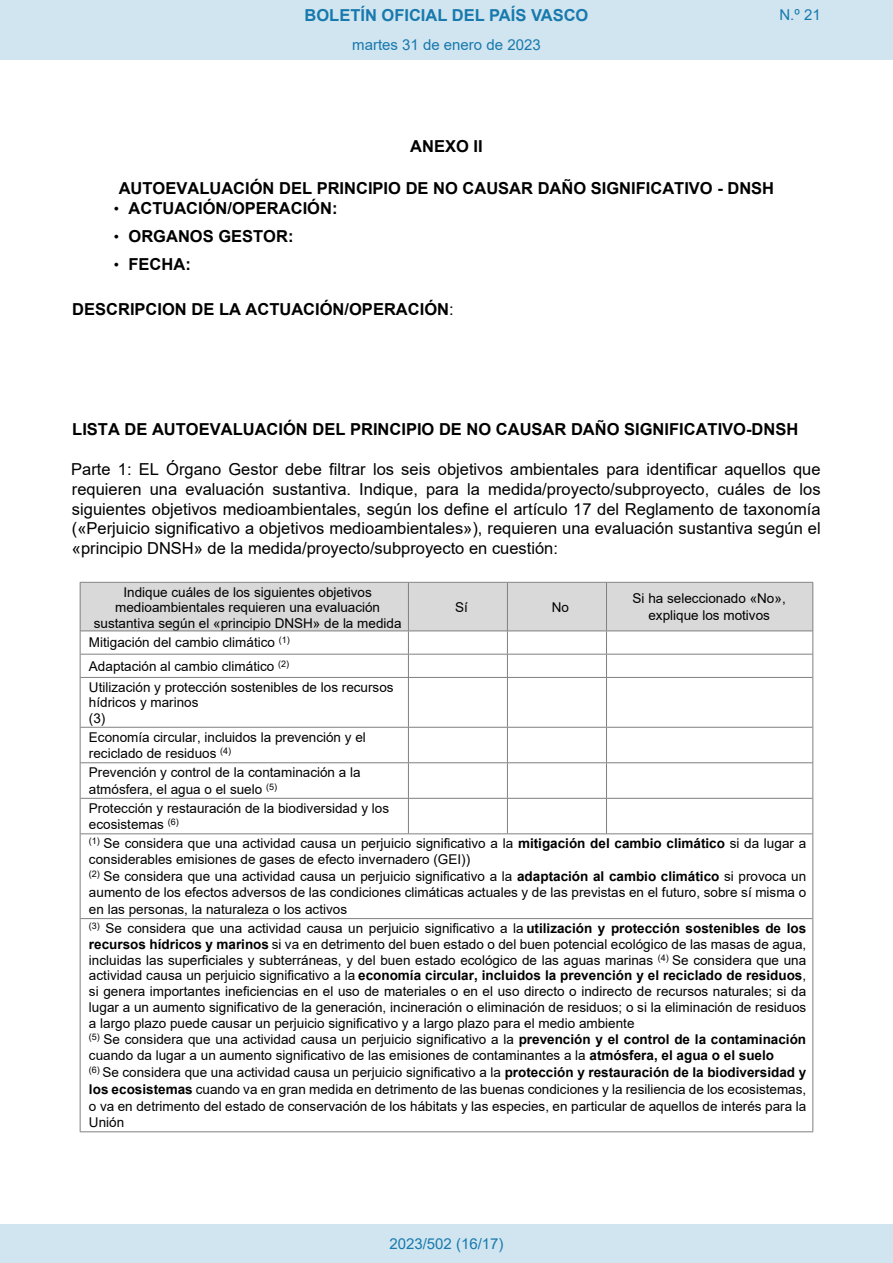
<style>
.page{position:relative;width:893px;height:1263px;background:#fff}
.page>*{position:absolute;margin:0;border:0;box-sizing:border-box;transform-origin:0 0}
.t1{font:16.5px/19.8px "Arial";color:#000;text-align:justify}
.t2{font:700 16.5px "Arial";color:#000}
.t3{font:700 16.5px "Arial";color:#1879ad}
.Paginacion_Centro{font:15px "Arial";color:#1879ad}
.t4{font:13.5px/16.2px "Arial";color:#000}
.s1{font-weight:400;font-size:15px}
.s2{font-weight:400}
.s3{font-weight:700}
</style>
<div class="page">
<div style="left:81px;top:583px;width:327px;height:47px;background:#d9d9d9"></div>
<div style="left:409px;top:583px;width:98px;height:47px;background:#d9d9d9"></div>
<div style="left:508px;top:583px;width:98px;height:47px;background:#d9d9d9"></div>
<div style="left:607px;top:583px;width:205px;height:47px;background:#d9d9d9"></div>
<hr style="left:80px;top:583px;width:1px;height:548px;background:#808080">
<hr style="left:408px;top:583px;width:1px;height:47px;background:#808080">
<svg style="left:408px;top:631px;width:1px;height:46px"></svg>
<hr style="left:408px;top:678px;width:1px;height:49px;background:#808080">
<hr style="left:408px;top:728px;width:1px;height:34px;background:#808080">
<hr style="left:408px;top:763px;width:1px;height:35px;background:#808080">
<hr style="left:408px;top:799px;width:1px;height:34px;background:#808080">
<hr style="left:507px;top:583px;width:1px;height:47px;background:#808080">
<svg style="left:507px;top:631px;width:1px;height:46px"></svg>
<hr style="left:507px;top:678px;width:1px;height:49px;background:#808080">
<hr style="left:507px;top:728px;width:1px;height:34px;background:#808080">
<hr style="left:507px;top:763px;width:1px;height:35px;background:#808080">
<hr style="left:507px;top:799px;width:1px;height:34px;background:#808080">
<hr style="left:606px;top:583px;width:1px;height:47px;background:#808080">
<svg style="left:606px;top:631px;width:1px;height:46px"></svg>
<hr style="left:606px;top:678px;width:1px;height:49px;background:#808080">
<hr style="left:606px;top:728px;width:1px;height:34px;background:#808080">
<hr style="left:606px;top:763px;width:1px;height:35px;background:#808080">
<hr style="left:606px;top:799px;width:1px;height:34px;background:#808080">
<hr style="left:812px;top:583px;width:1px;height:548px;background:#808080">
<hr style="left:80px;top:582px;width:733px;height:1px;background:#808080">
<hr style="left:81px;top:630px;width:731px;height:1px;background:#808080">
<hr style="left:81px;top:654px;width:731px;height:1px;background:#808080">
<hr style="left:81px;top:677px;width:731px;height:1px;background:#808080">
<hr style="left:81px;top:727px;width:731px;height:1px;background:#808080">
<hr style="left:81px;top:762px;width:731px;height:1px;background:#808080">
<hr style="left:81px;top:798px;width:731px;height:1px;background:#808080">
<hr style="left:81px;top:833px;width:731px;height:1px;background:#808080">
<hr style="left:81px;top:918px;width:731px;height:1px;background:#808080">
<hr style="left:80px;top:1131px;width:733px;height:1px;background:#808080">
<div style="left:0;top:0;width:893px;height:60px;background:#d0e5f0"></div>
<div style="left:0;top:1225px;width:893px;height:38px;background:#d0e5f0"></div>
<p class="t3" style="left:305px;top:3px;width:285px">BOLETÍN OFICIAL DEL PAÍS VASCO</p>
<p class="Paginacion_Centro" style="left:779px;top:5px;width:43px">N.º 21</p>
<p class="Paginacion_Centro" style="left:352px;top:35px;width:190px">martes 31 de enero de 2023</p>
<p class="t2" style="left:410px;top:134px;width:74px">ANEXO II</p>
<p class="t2" style="left:119px;top:176px;width:657px">AUTOEVALUACIÓN DEL PRINCIPIO DE NO CAUSAR DAÑO SIGNIFICATIVO - DNSH</p>
<p class="t2" style="left:114px;top:197px;width:225px"><span class="s1">•</span> ACTUACIÓN/OPERACIÓN:</p>
<p class="t2" style="left:114px;top:224px;width:181px"><span class="s1">•</span> ORGANOS GESTOR:</p>
<p class="t2" style="left:114px;top:252px;width:79px"><span class="s1">•</span> FECHA:</p>
<p class="t2" style="left:72px;top:298px;width:383px">DESCRIPCION DE LA ACTUACIÓN/OPERACIÓN<span class="s2">:</span></p>
<p class="t2" style="left:72px;top:418px;width:727px">LISTA DE AUTOEVALUACIÓN DEL PRINCIPIO DE NO CAUSAR DAÑO SIGNIFICATIVO-DNSH</p>
<p class="t1" style="left:71px;top:459px;width:751px">Parte 1: EL Órgano Gestor debe filtrar los seis objetivos ambientales para identificar aquellos que requieren una evaluación sustantiva. Indique, para la medida/proyecto/subproyecto, cuáles de los siguientes objetivos medioambientales, según los define el artículo 17 del Reglamento de taxonomía («Perjuicio significativo a objetivos medioambientales»), requieren una evaluación sustantiva según el «principio DNSH» de la medida/proyecto/subproyecto en cuestión:</p>
<p class="t4" style="left:94px;top:584px;width:309px;line-height:15.5px;text-align:center">Indique cuáles de los siguientes objetivos medioambientales requieren una evaluación sustantiva según el «principio DNSH» de la medida</p>
<p class="t4" style="left:455px;top:599px;width:14px">Sí</p>
<p class="t4" style="left:552px;top:599px;width:19px">No</p>
<p class="t4" style="left:633px;top:590px;width:155px;line-height:16.8px;text-align:center">Si ha seleccionado «No», explique los motivos</p>
<p class="t4" style="left:89px;top:631px;width:202px;line-height:23.2px">Mitigación del cambio climático <sup>(1)<br></sup>Adaptación al cambio climático <sup>(2)</sup></p>
<p class="t4" style="left:89px;top:679px;width:306px;line-height:15.5px">Utilización y protección sostenibles de los recursos hídricos y marinos<br>(3)</p>
<p class="t4" style="left:89px;top:728px;width:278px;line-height:16.8px">Economía circular, incluidos la prevención y el reciclado de residuos <sup>(4)</sup></p>
<p class="t4" style="left:89px;top:764px;width:273px;line-height:16.8px">Prevención y control de la contaminación a la atmósfera, el agua o el suelo <sup>(5)</sup></p>
<p class="t4" style="left:89px;top:799px;width:302px;line-height:16.8px">Protección y restauración de la biodiversidad y los ecosistemas <sup>(6)</sup></p>
<p class="t4" style="left:89px;top:835px;width:719px"><sup>(1)</sup> Se considera que una actividad causa un perjuicio significativo a la <span class="s3">mitigación del cambio climático</span> si da lugar a considerables emisiones de gases de efecto invernadero (GEI))<br><sup>(2)</sup> Se considera que una actividad causa un perjuicio significativo a la <span class="s3">adaptación al cambio climático</span> si provoca un aumento de los efectos adversos de las condiciones climáticas actuales y de las previstas en el futuro, sobre sí misma o en las personas, la naturaleza o los activos</p>
<p class="t4" style="left:89px;top:920px;width:719px"><sup>(3)</sup> Se considera que una actividad causa un perjuicio significativo a la <span class="s3">utilización y protección sostenibles de los recursos hídricos y marinos</span> si va en detrimento del buen estado o del buen potencial ecológico de las masas de agua, incluidas las superficiales y subterráneas, y del buen estado ecológico de las aguas marinas <sup>(4)</sup> Se considera que una actividad causa un perjuicio significativo a la <span class="s3">economía circular, incluidos la prevención y el reciclado de residuos</span>, si genera importantes ineficiencias en el uso de materiales o en el uso directo o indirecto de recursos naturales; si da lugar a un aumento significativo de la generación, incineración o eliminación de residuos; o si la eliminación de residuos a largo plazo puede causar un perjuicio significativo y a largo plazo para el medio ambiente<br><sup>(5)</sup> Se considera que una actividad causa un perjuicio significativo a la <span class="s3">prevención y el control de la contaminación </span>cuando da lugar a un aumento significativo de las emisiones de contaminantes a la <span class="s3">atmósfera, el agua o el suelo<br></span><sup>(6)</sup> Se considera que una actividad causa un perjuicio significativo a la <span class="s3">protección y restauración de la biodiversidad y los ecosistemas</span> cuando va en gran medida en detrimento de las buenas condiciones y la resiliencia de los ecosistemas, o va en detrimento del estado de conservación de los hábitats y las especies, en particular de aquellos de interés para la Unión</p>
<p class="Paginacion_Centro" style="left:389px;top:1234px;width:116px">2023/502 (16/17)</p>
</div>
